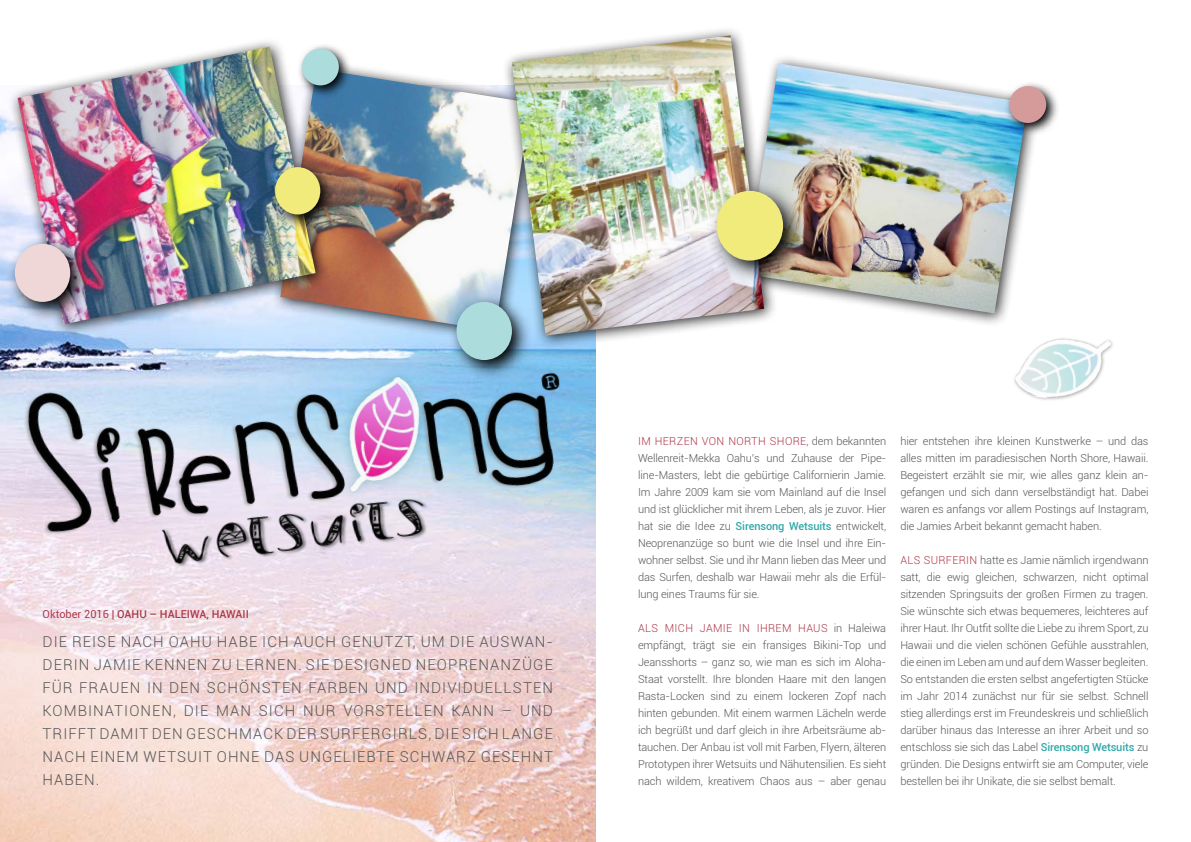
<style>
.page{position:relative;width:1191px;height:842px;background:#fff}
.page>*{position:absolute;margin:0;border:0;box-sizing:border-box;transform-origin:0 0}
.t1{font:300 15px/23px "Roboto";letter-spacing:.07em;color:#575756;text-align:justify}
.t2{font:300 11px/17px "Roboto";letter-spacing:-.01em;color:#575756;text-align:justify}
.t3{font:500 11px "Roboto";color:#ae384a}
.s1{font-weight:400}
.s2{color:#ae384a}
.s3{font-weight:500;color:#32a8aa}
</style>
<div class="page">
<img style="left:0;top:113px;width:595px;height:729px">
<img style="left:15px;top:338px;width:570px;height:255px">
<img style="left:1014px;top:338px;width:97px;height:62px">
<div style="left:735px;top:54px;width:306px;height:273px;background:#000;opacity:.84"></div>
<img style="left:777px;top:63px;width:250px;height:250px">
<div style="left:271px;top:59px;width:274px;height:286px;background:#000;opacity:.84"></div>
<img style="left:329px;top:69px;width:173px;height:262px">
<div style="left:8px;top:37px;width:321px;height:301px;background:#000;opacity:.84"></div>
<img style="left:18px;top:47px;width:298px;height:277px">
<div style="left:502px;top:26px;width:275px;height:323px;background:#000;opacity:.84"></div>
<img style="left:512px;top:35px;width:252px;height:301px">
<svg style="left:297px;top:43px;width:55px;height:56px"></svg>
<div style="left:302px;top:49px;width:37px;height:36px;background:#addcdd;border-radius:50%"></div>
<svg style="left:1004px;top:81px;width:54px;height:55px"></svg>
<div style="left:1009px;top:86px;width:37px;height:37px;background:#d59b9b;border-radius:50%"></div>
<svg style="left:448px;top:294px;width:84px;height:86px"></svg>
<div style="left:456px;top:302px;width:56px;height:58px;background:#addcdd;border-radius:50%"></div>
<img style="left:7px;top:236px;width:84px;height:86px">
<div style="left:15px;top:244px;width:55px;height:58px;background:#eed7d6;border-radius:50%"></div>
<img style="left:707px;top:181px;width:100px;height:104px">
<div style="left:716px;top:191px;width:67px;height:70px;background:#f0eb7b;border-radius:50%"></div>
<img style="left:269px;top:161px;width:68px;height:70px">
<div style="left:275px;top:167px;width:45px;height:47px;background:#f0eb7b;border-radius:50%"></div>
<p class="t3" style="left:43px;top:607px;width:208px"><span class="s1">Oktober 2016 |</span> OAHU – HALEIWA, HAWAII</p>
<p class="t1" style="left:43px;top:629px;width:512px">DIE REISE NACH OAHU HABE ICH AUCH GENUTZT, UM DIE AUSWAN-DERIN JAMIE KENNEN ZU LERNEN. SIE DESIGNED NEOPRENANZÜGE FÜR FRAUEN IN DEN SCHÖNSTEN FARBEN UND INDIVIDUELLSTEN KOMBINATIONEN, DIE MAN SICH NUR VORSTELLEN KANN – UND TRIFFT DAMIT DEN GESCHMACK DER SURFERGIRLS, DIE SICH LANGE NACH EINEM WETSUIT OHNE DAS UNGELIEBTE SCHWARZ GESEHNT HABEN.</p>
<p class="t2" style="left:638px;top:432px;width:250px"><span class="s2">IM HERZEN VON NORTH SHORE</span>, dem bekannten Wellenreit-Mekka Oahu’s und Zuhause der Pipe&shy;line-Masters, lebt die gebürtige Californierin Jamie.<br>Im Jahre 2009 kam sie vom Mainland auf die Insel und ist glücklicher mit ihrem Leben, als je zuvor. Hier hat sie die Idee zu <span class="s3">Sirensong Wetsuits</span> entwickelt, Neoprenanzüge so bunt wie die Insel und ihre Ein&shy;wohner selbst. Sie und ihr Mann lieben das Meer und das Surfen, deshalb war Hawaii mehr als die Erfül&shy;lung eines Traums für sie.</p>
<p class="t2" style="left:638px;top:619px;width:250px"><span class="s2">ALS MICH JAMIE IN IHREM HAUS</span> in Haleiwa empfängt, trägt sie ein fransiges Bikini-Top und Jeansshorts – ganz so, wie man es sich im Aloha-Staat vorstellt. Ihre blonden Haare mit den langen Rasta-Locken sind zu einem lockeren Zopf nach hinten gebunden. Mit einem warmen Lächeln werde ich begrüßt und darf gleich in ihre Arbeitsräume ab&shy;tauchen. Der Anbau ist voll mit Farben, Flyern, älteren Prototypen ihrer Wetsuits und Nähutensilien. Es sieht nach wildem, kreativem Chaos aus – aber genau</p>
<p class="t2" style="left:900px;top:432px;width:250px">hier entstehen ihre kleinen Kunstwerke – und das alles mitten im paradiesischen North Shore, Hawaii.<br>Begeistert erzählt sie mir, wie alles ganz klein an&shy;gefangen und sich dann verselbständigt hat. Dabei waren es anfangs vor allem Postings auf Instagram, die Jamies Arbeit bekannt gemacht haben.</p>
<p class="t2" style="left:900px;top:551px;width:250px"><span class="s2">ALS SURFERIN</span> hatte es Jamie nämlich irgendwann satt, die ewig gleichen, schwarzen, nicht optimal sitzenden Springsuits der großen Firmen zu tragen.<br>Sie wünschte sich etwas bequemeres, leichteres auf ihrer Haut. Ihr Outfit sollte die Liebe zu ihrem Sport, zu Hawaii und die vielen schönen Gefühle ausstrahlen, die einen im Leben am und auf dem Wasser begleiten.<br>So entstanden die ersten selbst angefertigten Stücke im Jahr 2014 zunächst nur für sie selbst. Schnell stieg allerdings erst im Freundeskreis und schließlich darüber hinaus das Interesse an ihrer Arbeit und so entschloss sie sich das Label <span class="s3">Sirensong Wetsuits</span> zu gründen. Die Designs entwirft sie am Computer, viele bestellen bei ihr Unikate, die sie selbst bemalt.</p>
</div>
